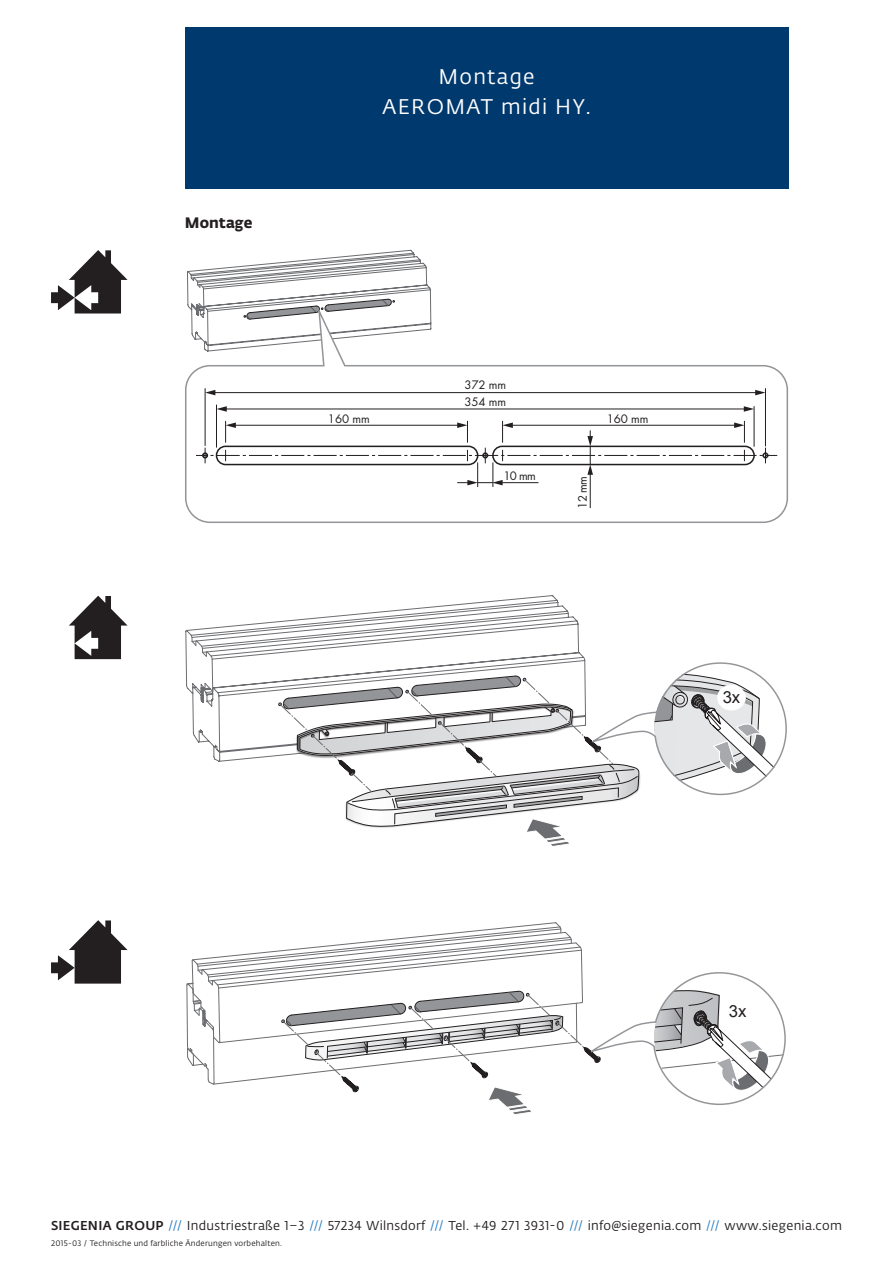
<style>
.page{position:relative;width:893px;height:1263px;background:#fff}
.page>*{position:absolute;margin:0;border:0;box-sizing:border-box;transform-origin:0 0}
.t1{font:21px "Fedra Sans Alt Pro";letter-spacing:.06em;color:#fff}
.t2{font:16.65px "Arial";color:#231f20}
.Absatzüberschrift{font:700 15px "Fedra Sans Alt Pro";color:#231f20}
.t3{font:12.9px/16.8px "Futura Boo";color:#231f20}
.t4{font:12.75px "Fedra Sans Alt Pro";letter-spacing:.02em;color:#231f20}
.t5{font:7.8px "Fedra Sans Alt Pro";letter-spacing:.02em;color:#231f20}
.s1{font-weight:500}
.s2{color:#277dc1}
</style>
<div class="page">
<div style="left:185px;top:28px;width:603px;height:161px;background:#00396e"></div>
<svg style="left:186px;top:922px;width:600px;height:192px"></svg>
<svg style="left:185px;top:595px;width:401px;height:167px"></svg>
<svg style="left:191px;top:635px;width:22px;height:56px"></svg>
<svg style="left:278px;top:662px;width:509px;height:184px"></svg>
<div style="left:717px;top:685px;width:29px;height:25px;background:#fff;border-radius:50%"></div>
<svg style="left:187px;top:250px;width:244px;height:53px"></svg>
<svg style="left:185px;top:303px;width:603px;height:220px"></svg>
<hr style="left:216px;top:405px;width:1px;height:42px;background:#231f20">
<hr style="left:225px;top:409px;width:521px;height:1px;background:#231f20">
<svg style="left:217px;top:406px;width:10px;height:6px"></svg>
<svg style="left:744px;top:406px;width:10px;height:6px"></svg>
<hr style="left:754px;top:406px;width:1px;height:41px;background:#231f20">
<hr style="left:765px;top:388px;width:1px;height:58px;background:#231f20">
<hr style="left:205px;top:388px;width:1px;height:58px;background:#231f20">
<hr style="left:213px;top:392px;width:544px;height:1px;background:#231f20">
<svg style="left:205px;top:390px;width:10px;height:5px"></svg>
<svg style="left:755px;top:390px;width:10px;height:5px"></svg>
<hr style="left:590px;top:473px;width:1px;height:35px;background:#231f20">
<svg style="left:196px;top:421px;width:581px;height:66px"></svg>
<svg style="left:51px;top:250px;width:77px;height:63px"></svg>
<svg style="left:69px;top:596px;width:59px;height:63px"></svg>
<svg style="left:51px;top:920px;width:77px;height:63px"></svg>
<p class="Absatzüberschrift" style="left:185px;top:210px;width:69px">Montage</p>
<p class="t1" style="left:438px;top:62px;width:98px">Montage</p>
<p class="t1" style="left:382px;top:92px;width:210px">AEROMAT midi HY.</p>
<p class="t3" style="left:464px;top:376px;width:43px">372 mm<br>354 mm</p>
<p class="t3" style="left:328px;top:410px;width:43px">160 mm</p>
<p class="t3" style="left:607px;top:410px;width:43px">160 mm</p>
<p class="t3" style="left:503px;top:467px;width:34px">10 mm</p>
<p class="t3" style="left:574px;top:509px;width:34px;rotate:-90deg">12 mm</p>
<p class="t2" style="left:723px;top:686px;width:19px">3x</p>
<p class="t2" style="left:729px;top:1000px;width:19px">3x</p>
<p class="t4" style="left:51px;top:1217px;width:792px"><span class="s1">SIEGENIA GROUP</span> <span class="s2">///</span> Industriestraße 1–3 <span class="s2">///</span> 57234 Wilnsdorf <span class="s2">///</span> Tel. +49 271 3931-0 <span class="s2">///</span> info@siegenia.com <span class="s2">///</span> www.siegenia.com</p>
<p class="t5" style="left:51px;top:1237px;width:232px">2015-03 / Technische und farbliche Änderungen vorbehalten.</p>
</div>
